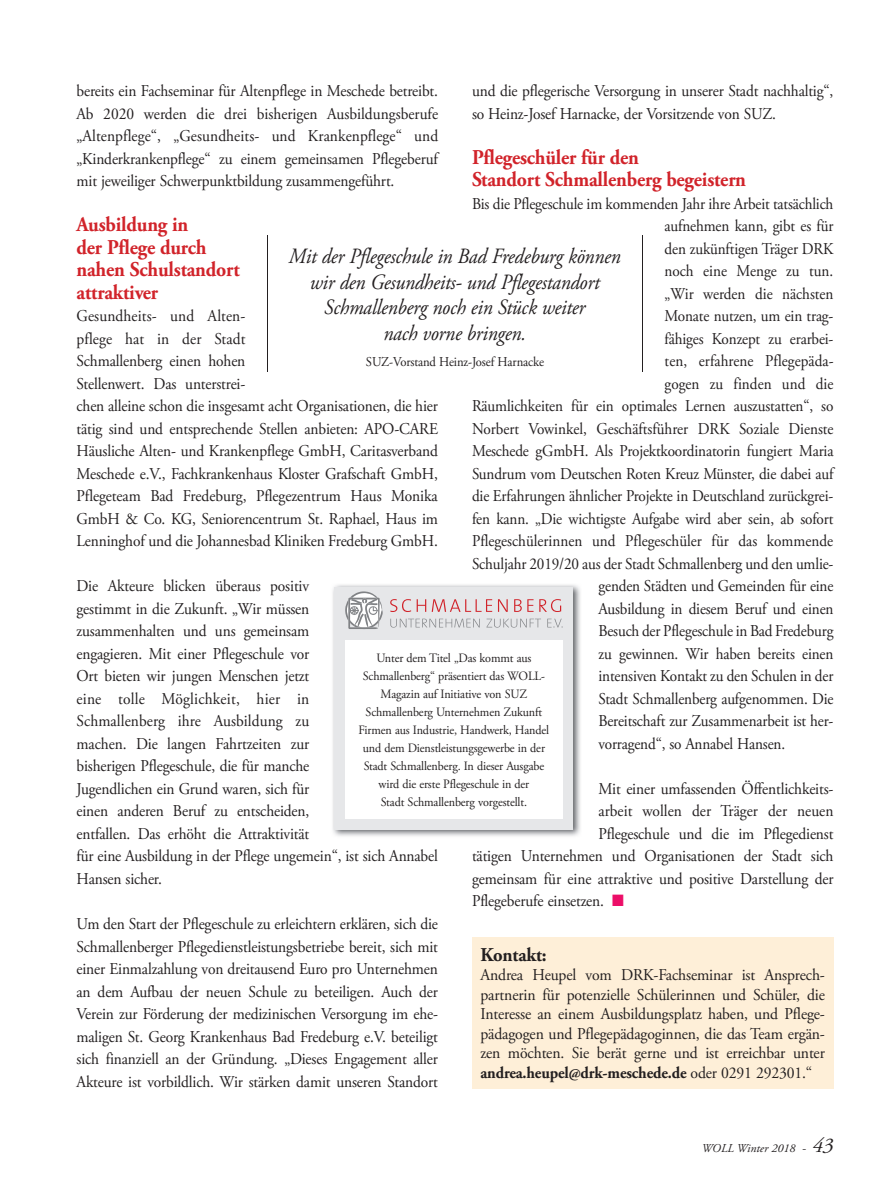
<style>
.page{position:relative;width:893px;height:1191px;background:#fff}
.page>*{position:absolute;margin:0;border:0;box-sizing:border-box;transform-origin:0 0}
.t1{font:italic 21.75px/25.5px "Adobe Garamond Pro";letter-spacing:-.01em;color:#231f20;text-align:center;scale:.91 1}
.t2{font:700 21px/22.5px "Adobe Garamond Pro";letter-spacing:-.01em;color:#d1232a;scale:.94 1}
.t3{font:700 19.5px "Adobe Garamond Pro";letter-spacing:-.01em;color:#231f20;scale:.95 1}
.t4{font:16.5px/22.5px "Adobe Garamond Pro";letter-spacing:-.01em;color:#231f20;scale:.93 1}
.t5{font:16.5px "Adobe Garamond Pro";letter-spacing:-.01em;color:#231f20;scale:.92 1}
.t6{font:16.5px/19.5px "Adobe Garamond Pro";letter-spacing:-.01em;color:#231f20;text-align:justify;scale:.95 1}
.t7{font:13.5px "Adobe Garamond Pro";letter-spacing:-.01em;color:#231f20;scale:.93 1}
.t8{font:12.75px/18px "Adobe Garamond Pro";letter-spacing:-.01em;color:#231f20;text-align:center;scale:.95 1}
.t9{font:italic 12px "Adobe Garamond Pro";color:#231f20}
.s1{color:#ec0e68}
.s2{font-weight:700}
.s3{font-size:21px}
</style>
<div class="page">
<img style="left:333px;top:585px;width:247px;height:251px">
<div style="left:335px;top:587px;width:238px;height:242px;background:#e6e7e9"></div>
<svg style="left:390px;top:618px;width:173px;height:9px"></svg>
<svg style="left:390px;top:599px;width:171px;height:13px"></svg>
<svg style="left:345px;top:591px;width:38px;height:38px"></svg>
<div style="left:345px;top:640px;width:218px;height:179px;background:#fff"></div>
<div style="left:472px;top:938px;width:361px;height:151px;background:#feefd8"></div>
<hr style="left:267px;top:235px;width:1px;height:136px;background:#231f20">
<hr style="left:643px;top:235px;width:1px;height:136px;background:#231f20">
<p class="t4" style="left:77px;top:80px;width:390px;text-align:justify">bereits ein Fachseminar für Altenpflege in Meschede betreibt.<br>Ab 2020 werden die drei bisherigen Ausbildungsberufe „Altenpflege“, „Gesundheits- und Krankenpflege“ und „Kinderkrankenpflege“ zu einem gemeinsamen Pflegeberuf mit jeweiliger Schwerpunktbildung zusammengeführt.</p>
<p class="t2" style="left:77px;top:213px;width:175px">Ausbildung in<br>der Pflege durch nahen Schulstandort attraktiver</p>
<p class="t4" style="left:77px;top:305px;width:390px">Gesundheits- und Alten-<br>pflege hat in der Stadt<br>Schmallenberg einen hohen<br>Stellenwert. Das unterstrei-<br>chen alleine schon die insgesamt acht Organisationen, die hier tätig sind und entsprechende Stellen anbieten: APO-CARE Häusliche Alten- und Krankenpflege GmbH, Caritasverband Meschede e.V., Fachkrankenhaus Kloster Grafschaft GmbH, Pflegeteam Bad Fredeburg, Pflegezentrum Haus Monika GmbH &amp; Co. KG, Seniorencentrum St. Raphael, Haus im Lenninghof und die Johannesbad Kliniken Fredeburg GmbH.</p>
<p class="t4" style="left:77px;top:575px;width:390px">Die Akteure blicken überaus positiv<br>gestimmt in die Zukunft. „Wir müssen<br>zusammenhalten und uns gemeinsam<br>engagieren. Mit einer Pflegeschule vor<br>Ort bieten wir jungen Menschen jetzt<br>eine tolle Möglichkeit, hier in<br>Schmallenberg ihre Ausbildung zu<br>machen. Die langen Fahrtzeiten zur<br>bisherigen Pflegeschule, die für manche<br>Jugendlichen ein Grund waren, sich für<br>einen anderen Beruf zu entscheiden,<br>entfallen. Das erhöht die Attraktivität<br>für eine Ausbildung in der Pflege ungemein“, ist sich Annabel Hansen sicher.</p>
<p class="t4" style="left:77px;top:913px;width:390px;text-align:justify">Um den Start der Pflegeschule zu erleichtern erklären, sich die Schmallenberger Pflegedienstleistungsbetriebe bereit, sich mit einer Einmalzahlung von dreitausend Euro pro Unternehmen an dem Aufbau der neuen Schule zu beteiligen. Auch der Verein zur Förderung der medizinischen Versorgung im ehe&shy;maligen St. Georg Krankenhaus Bad Fredeburg e.V. beteiligt sich finanziell an der Gründung. „Dieses Engagement aller Akteure ist vorbildlich. Wir stärken damit unseren Standort</p>
<p class="t4" style="left:472px;top:80px;width:390px">und die pflegerische Versorgung in unserer Stadt nachhaltig“, so Heinz-Josef Harnacke, der Vorsitzende von SUZ.</p>
<p class="t2" style="left:472px;top:146px;width:293px">Pflegeschüler für den<br>Standort Schmallenberg begeistern</p>
<p class="t5" style="left:472px;top:193px;width:394px">Bis die Pflegeschule im kommenden Jahr ihre Arbeit tatsächlich</p>
<p class="t5" style="left:665px;top:216px;width:185px">aufnehmen kann, gibt es für</p>
<p class="t5" style="left:665px;top:238px;width:185px">den zukünftigen Träger DRK</p>
<p class="t5" style="left:665px;top:261px;width:185px">noch eine Menge zu tun.</p>
<p class="t5" style="left:665px;top:283px;width:185px">„Wir werden die nächsten</p>
<p class="t5" style="left:665px;top:306px;width:185px">Monate nutzen, um ein trag-</p>
<p class="t5" style="left:665px;top:328px;width:185px">fähiges Konzept zu erarbei-</p>
<p class="t5" style="left:665px;top:351px;width:185px">ten, erfahrene Pflegepäda-</p>
<p class="t5" style="left:665px;top:373px;width:185px">gogen zu finden und die</p>
<p class="t5" style="left:472px;top:396px;width:394px">Räumlichkeiten für ein optimales Lernen auszustatten“, so</p>
<p class="t5" style="left:472px;top:418px;width:395px">Norbert Vowinkel, Geschäftsführer DRK Soziale Dienste</p>
<p class="t5" style="left:472px;top:441px;width:394px">Meschede gGmbH. Als Projektkoordinatorin fungiert Maria</p>
<p class="t5" style="left:472px;top:463px;width:394px">Sundrum vom Deutschen Roten Kreuz Münster, die dabei auf</p>
<p class="t5" style="left:472px;top:486px;width:394px">die Erfahrungen ähnlicher Projekte in Deutschland zurückgrei-</p>
<p class="t5" style="left:472px;top:508px;width:394px">fen kann. „Die wichtigste Aufgabe wird aber sein, ab sofort</p>
<p class="t5" style="left:472px;top:531px;width:394px">Pflegeschülerinnen und Pflegeschüler für das kommende</p>
<p class="t5" style="left:472px;top:553px;width:394px">Schuljahr 2019/20 aus der Stadt Schmallenberg und den umlie-</p>
<p class="t5" style="left:598px;top:576px;width:257px">genden Städten und Gemeinden für eine</p>
<p class="t5" style="left:598px;top:598px;width:257px">Ausbildung in diesem Beruf und einen</p>
<p class="t5" style="left:598px;top:621px;width:257px">Besuch der Pflegeschule in Bad Fredeburg</p>
<p class="t5" style="left:598px;top:644px;width:257px">zu gewinnen. Wir haben bereits einen</p>
<p class="t5" style="left:598px;top:666px;width:257px">intensiven Kontakt zu den Schulen in der</p>
<p class="t5" style="left:598px;top:689px;width:257px">Stadt Schmallenberg aufgenommen. Die</p>
<p class="t5" style="left:598px;top:711px;width:257px">Bereitschaft zur Zusammenarbeit ist her-</p>
<p class="t5" style="left:598px;top:734px;width:204px">vorragend“, so Annabel Hansen.</p>
<p class="t4" style="left:598px;top:778px;width:254px">Mit einer umfassenden Öffentlichkeits-</p>
<p class="t4" style="left:598px;top:800px;width:254px">arbeit wollen der Träger der neuen</p>
<p class="t4" style="left:598px;top:823px;width:254px">Pflegeschule und die im Pflegedienst</p>
<p class="t4" style="left:472px;top:845px;width:390px">tätigen Unternehmen und Organisationen der Stadt sich</p>
<p class="t4" style="left:472px;top:868px;width:390px">gemeinsam für eine attraktive und positive Darstellung der</p>
<p class="t4" style="left:472px;top:890px;width:165px">Pflegeberufe einsetzen. <span class="s1">■</span></p>
<h1 class="t1" style="left:289px;top:244px;width:366px">Mit der Pflegeschule in Bad Fredeburg können wir den Gesundheits- und Pflegestandort Schmallenberg noch ein Stück weiter<br>nach vorne bringen.</h1>
<p class="t7" style="left:366px;top:353px;width:193px">SUZ-Vorstand Heinz-Josef Harnacke</p>
<p class="t8" style="left:359px;top:650px;width:202px">Unter dem Titel „Das kommt aus Schmallenberg“ präsentiert das WOLL-Magazin auf Initiative von SUZ Schmallenberg Unternehmen Zukunft Firmen aus Industrie, Handwerk, Handel und dem Dienstleistungsgewerbe in der Stadt Schmallenberg. In dieser Ausgabe wird die erste Pflegeschule in der<br>Stadt Schmallenberg vorgestellt.</p>
<p class="t3" style="left:480px;top:943px;width:71px">Kontakt:</p>
<p class="t6" style="left:480px;top:965px;width:364px">Andrea Heupel vom DRK-Fachseminar ist Ansprech&shy;partnerin für potenzielle Schülerinnen und Schüler, die Interesse an einem Ausbildungsplatz haben, und Pflege&shy;pädagogen und Pflegepädagoginnen, die das Team ergän&shy;zen möchten. Sie berät gerne und ist erreichbar unter <span class="s2">andrea.heupel@drk-meschede.de</span> oder 0291 292301.“</p>
<p class="t9" style="left:702px;top:1141px;width:133px">WOLL Winter 2018 - <span class="s3">43</span></p>
</div>
